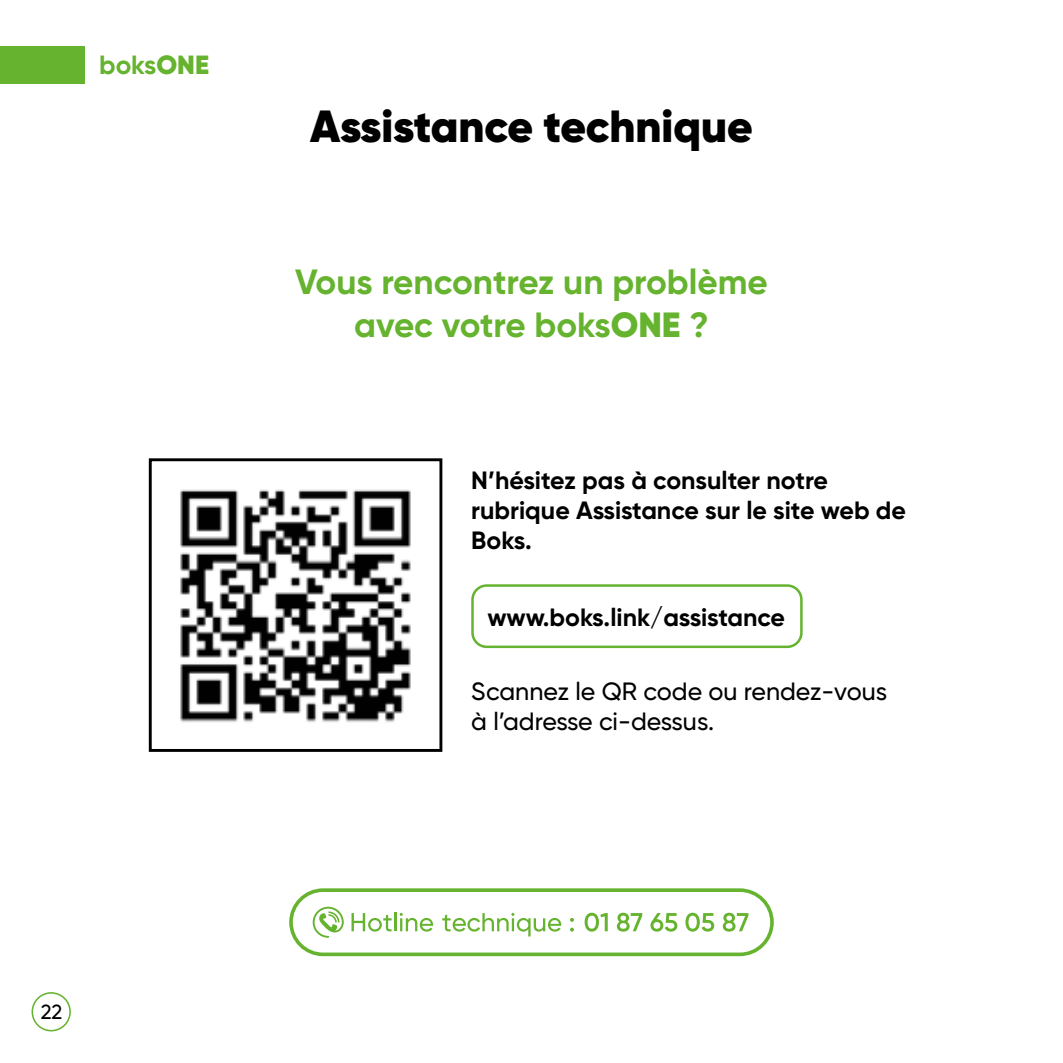
<style>
.page{position:relative;width:1063px;height:1063px;background:#fff}
.page>*{position:absolute;margin:0;border:0;box-sizing:border-box;transform-origin:0 0}
.t1{font:900 45px "Gilroy";letter-spacing:-.005em;color:#000}
.t2{font:700 35px/43.2px "Gilroy";color:#65b32e;text-align:center}
.t3{font:700 26.25px "Gilroy";color:#65b32e}
.t4{font:700 25px/30px "Gilroy";color:#000}
.t5{font:500 25px/30px "Gilroy";color:#000}
.t6{font:500 20.5px "Gilroy";color:#000}
.s1{font-weight:900}
</style>
<div class="page">
<div style="left:0;top:46px;width:85px;height:37px;background:#65b32e"></div>
<img style="left:180px;top:489px;width:231px;height:234px">
<div style="left:149px;top:458px;width:293px;height:294px;border:3px solid #000"></div>
<div style="left:471px;top:584px;width:332px;height:64px;border:2px solid #65b32e;border-radius:14px"></div>
<svg style="left:289px;top:888px;width:485px;height:68px"></svg>
<div style="left:32px;top:992px;width:39px;height:39px;border:2px solid #65b32e;border-radius:50%"></div>
<p class="t3" style="left:99px;top:49px;width:111px">boks<span class="s1">ONE</span></p>
<h1 class="t1" style="left:310px;top:98px;width:444px">Assistance technique</h1>
<h2 class="t2" style="left:295px;top:259px;width:474px">Vous rencontrez un problème avec votre boks<span class="s1">ONE</span> ?</h2>
<p class="t4" style="left:471px;top:465px;width:436px">N’hésitez pas à consulter notre rubrique Assistance sur le site web de<br>Boks.</p>
<p class="t4" style="left:487px;top:602px;width:299px">www.boks.link/assistance</p>
<p class="t5" style="left:471px;top:676px;width:417px">Scannez le QR code ou rendez-vous à l’adresse ci-dessus.</p>
<p class="t6" style="left:41px;top:999px;width:23px">22</p>
</div>
